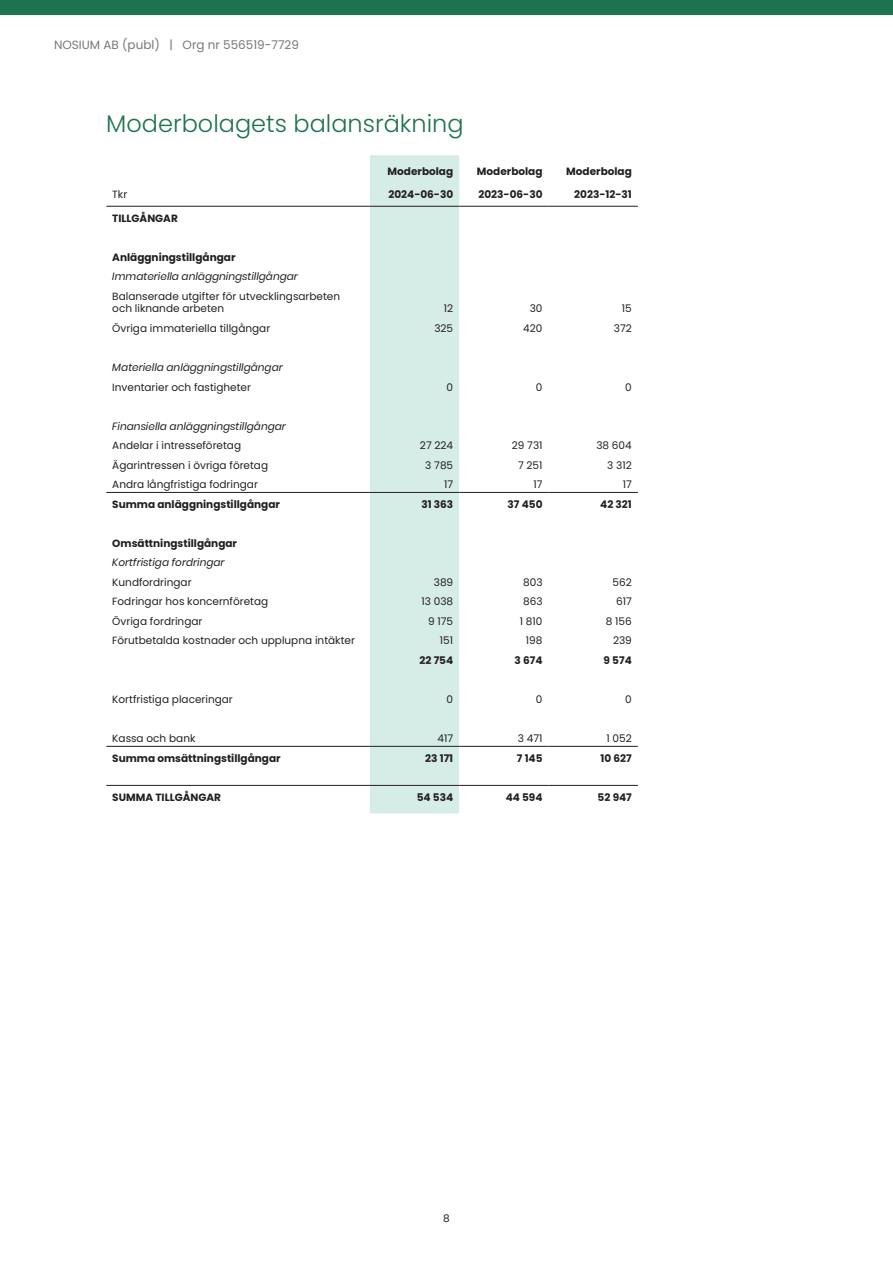
<style>
.page{position:relative;width:893px;height:1263px;background:#fff}
.page>*{position:absolute;margin:0;border:0;box-sizing:border-box;transform-origin:0 0}
.Huvudrubrik_3{font:300 24px "Poppins";color:#1d734d}
.t1{font:12px "Poppins";color:#76787b}
.Brödtexter{font:10.5px/12.8px "Poppins";color:#231f20}
.Brödtexter-2{font:700 10.5px "Poppins";color:#231f20}
.Brödtexter-3{font:italic 10.5px "Poppins";color:#231f20}
</style>
<div class="page">
<div style="left:0;top:0;width:893px;height:15px;background:#1d734d"></div>
<div style="left:370px;top:155px;width:89px;height:658px;background:#d6ece6"></div>
<svg style="left:459px;top:491px;width:179px;height:294px"></svg>
<hr style="left:106px;top:206px;width:264px;height:1px;background:#231f20">
<hr style="left:370px;top:206px;width:89px;height:1px;background:#231f20">
<hr style="left:459px;top:206px;width:90px;height:1px;background:#231f20">
<hr style="left:549px;top:206px;width:89px;height:1px;background:#231f20">
<hr style="left:106px;top:492px;width:264px;height:1px;background:#231f20">
<hr style="left:370px;top:492px;width:89px;height:1px;background:#231f20">
<hr style="left:459px;top:492px;width:90px;height:1px;background:#231f20">
<hr style="left:549px;top:492px;width:89px;height:1px;background:#231f20">
<hr style="left:106px;top:746px;width:264px;height:1px;background:#231f20">
<hr style="left:370px;top:746px;width:89px;height:1px;background:#231f20">
<hr style="left:459px;top:746px;width:90px;height:1px;background:#231f20">
<hr style="left:549px;top:746px;width:89px;height:1px;background:#231f20">
<hr style="left:106px;top:785px;width:264px;height:1px;background:#231f20">
<hr style="left:370px;top:785px;width:89px;height:1px;background:#231f20">
<hr style="left:459px;top:785px;width:90px;height:1px;background:#231f20">
<hr style="left:549px;top:785px;width:89px;height:1px;background:#231f20">
<p class="t1" style="left:54px;top:38px;width:247px">NOSIUM AB (publ) | Org nr 556519-7729</p>
<p class="Huvudrubrik_3" style="left:106px;top:109px;width:359px">Moderbolagets balansräkning</p>
<p class="Brödtexter-2" style="left:388px;top:165px;width:67px">Moderbolag</p>
<p class="Brödtexter-2" style="left:477px;top:165px;width:67px">Moderbolag</p>
<p class="Brödtexter-2" style="left:566px;top:165px;width:67px">Moderbolag</p>
<p class="Brödtexter" style="left:112px;top:188px;width:17px">Tkr</p>
<p class="Brödtexter-2" style="left:388px;top:188px;width:66px">2024-06-30</p>
<p class="Brödtexter-2" style="left:478px;top:188px;width:66px">2023-06-30</p>
<p class="Brödtexter-2" style="left:574px;top:188px;width:59px">2023-12-31</p>
<p class="Brödtexter-2" style="left:112px;top:212px;width:67px">TILLGÅNGAR</p>
<p class="Brödtexter-2" style="left:112px;top:251px;width:125px">Anläggningstillgångar</p>
<p class="Brödtexter-3" style="left:112px;top:270px;width:187px">Immateriella anläggningstillgångar</p>
<p class="Brödtexter" style="left:112px;top:290px;width:229px">Balanserade utgifter för utvecklingsarbeten och liknande arbeten</p>
<p class="Brödtexter" style="left:444px;top:302px;width:11px">12</p>
<p class="Brödtexter" style="left:530px;top:302px;width:14px">30</p>
<p class="Brödtexter" style="left:622px;top:302px;width:11px">15</p>
<p class="Brödtexter" style="left:112px;top:322px;width:159px">Övriga immateriella tillgångar</p>
<p class="Brödtexter" style="left:434px;top:322px;width:20px">325</p>
<p class="Brödtexter" style="left:523px;top:322px;width:21px">420</p>
<p class="Brödtexter" style="left:614px;top:322px;width:19px">372</p>
<p class="Brödtexter-3" style="left:112px;top:361px;width:172px">Materiella anläggningstillgångar</p>
<p class="Brödtexter" style="left:112px;top:380px;width:140px">Inventarier och fastigheter</p>
<p class="Brödtexter" style="left:447px;top:380px;width:8px">0</p>
<p class="Brödtexter" style="left:536px;top:380px;width:8px">0</p>
<p class="Brödtexter" style="left:625px;top:380px;width:8px">0</p>
<p class="Brödtexter-3" style="left:112px;top:420px;width:175px">Finansiella anläggningstillgångar</p>
<p class="Brödtexter" style="left:112px;top:439px;width:130px">Andelar i intresseföretag</p>
<p class="Brödtexter" style="left:420px;top:439px;width:35px">27 224</p>
<p class="Brödtexter" style="left:512px;top:439px;width:32px">29 731</p>
<p class="Brödtexter" style="left:596px;top:439px;width:37px">38 604</p>
<p class="Brödtexter" style="left:112px;top:459px;width:157px">Ägarintressen i övriga företag</p>
<p class="Brödtexter" style="left:425px;top:459px;width:29px">3 785</p>
<p class="Brödtexter" style="left:518px;top:459px;width:26px">7 251</p>
<p class="Brödtexter" style="left:607px;top:459px;width:26px">3 312</p>
<p class="Brödtexter" style="left:112px;top:478px;width:147px">Andra långfristiga fodringar</p>
<p class="Brödtexter" style="left:444px;top:478px;width:11px">17</p>
<p class="Brödtexter" style="left:533px;top:478px;width:11px">17</p>
<p class="Brödtexter" style="left:623px;top:478px;width:11px">17</p>
<p class="Brödtexter-2" style="left:112px;top:498px;width:169px">Summa anläggningstillgångar</p>
<p class="Brödtexter-2" style="left:421px;top:498px;width:33px">31 363</p>
<p class="Brödtexter-2" style="left:508px;top:498px;width:36px">37 450</p>
<p class="Brödtexter-2" style="left:600px;top:498px;width:33px">42 321</p>
<p class="Brödtexter-2" style="left:112px;top:537px;width:126px">Omsättningstillgångar</p>
<p class="Brödtexter-3" style="left:112px;top:556px;width:114px">Kortfristiga fordringar</p>
<p class="Brödtexter" style="left:112px;top:576px;width:81px">Kundfordringar</p>
<p class="Brödtexter" style="left:434px;top:576px;width:21px">389</p>
<p class="Brödtexter" style="left:523px;top:576px;width:21px">803</p>
<p class="Brödtexter" style="left:612px;top:576px;width:21px">562</p>
<p class="Brödtexter" style="left:112px;top:595px;width:157px">Fodringar hos koncernföretag</p>
<p class="Brödtexter" style="left:421px;top:595px;width:33px">13 038</p>
<p class="Brödtexter" style="left:523px;top:595px;width:21px">863</p>
<p class="Brödtexter" style="left:616px;top:595px;width:17px">617</p>
<p class="Brödtexter" style="left:112px;top:615px;width:92px">Övriga fordringar</p>
<p class="Brödtexter" style="left:428px;top:615px;width:27px">9 175</p>
<p class="Brödtexter" style="left:520px;top:615px;width:24px">1 810</p>
<p class="Brödtexter" style="left:606px;top:615px;width:28px">8 156</p>
<p class="Brödtexter" style="left:112px;top:634px;width:244px">Förutbetalda kostnader och upplupna intäkter</p>
<p class="Brödtexter" style="left:440px;top:634px;width:15px">151</p>
<p class="Brödtexter" style="left:526px;top:634px;width:18px">198</p>
<p class="Brödtexter" style="left:613px;top:634px;width:20px">239</p>
<p class="Brödtexter-2" style="left:419px;top:654px;width:35px">22 754</p>
<p class="Brödtexter-2" style="left:515px;top:654px;width:29px">3 674</p>
<p class="Brödtexter-2" style="left:604px;top:654px;width:30px">9 574</p>
<p class="Brödtexter" style="left:112px;top:693px;width:122px">Kortfristiga placeringar</p>
<p class="Brödtexter" style="left:447px;top:693px;width:8px">0</p>
<p class="Brödtexter" style="left:536px;top:693px;width:8px">0</p>
<p class="Brödtexter" style="left:625px;top:693px;width:8px">0</p>
<p class="Brödtexter" style="left:112px;top:732px;width:85px">Kassa och bank</p>
<p class="Brödtexter" style="left:438px;top:732px;width:17px">417</p>
<p class="Brödtexter" style="left:518px;top:732px;width:26px">3 471</p>
<p class="Brödtexter" style="left:606px;top:732px;width:27px">1 052</p>
<p class="Brödtexter-2" style="left:112px;top:752px;width:170px">Summa omsättningstillgångar</p>
<p class="Brödtexter-2" style="left:425px;top:752px;width:30px">23 171</p>
<p class="Brödtexter-2" style="left:517px;top:752px;width:27px">7 145</p>
<p class="Brödtexter-2" style="left:600px;top:752px;width:33px">10 627</p>
<p class="Brödtexter-2" style="left:112px;top:791px;width:110px">SUMMA TILLGÅNGAR</p>
<p class="Brödtexter-2" style="left:417px;top:791px;width:38px">54 534</p>
<p class="Brödtexter-2" style="left:506px;top:791px;width:38px">44 594</p>
<p class="Brödtexter-2" style="left:598px;top:791px;width:36px">52 947</p>
<p class="Brödtexter" style="left:443px;top:1211px;width:8px">8</p>
</div>
